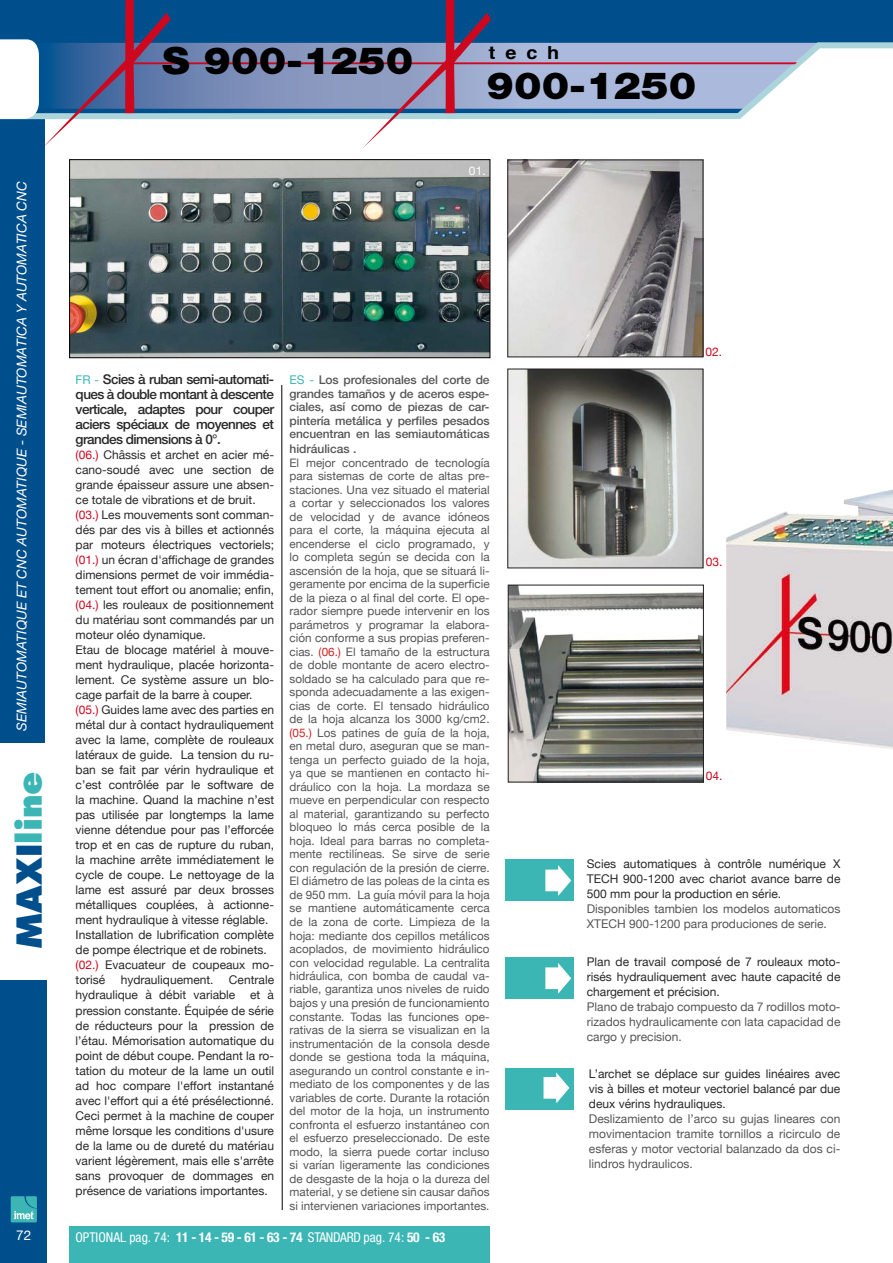
<style>
.page{position:relative;width:893px;height:1263px;background:#fff}
.page>*{position:absolute;margin:0;border:0;box-sizing:border-box;transform-origin:0 0}
.t1{font:900 37.5px "Helvetica Neue";color:#000;scale:1.1 1}
.t2{font:800 33.45px "Futura";color:#004f8d}
.t3{font:700 18px "Helvetica";color:#000;scale:1.1 1}
.t4{font:500 13.5px/15px "Helvetica Neue";letter-spacing:-.04em;color:#282829;text-align:justify}
.t5{font:italic 13.5px "Helvetica Neue";color:#fff}
.t6{font:condensed 13.5px "Helvetica Neue";color:#fff}
.t7{font:13.5px "Helvetica Neue";color:#fff}
.t8{font:12px/15px "Helvetica Neue";color:#282829;text-align:justify}
.t9{font:12px/15px "Helvetica Neue";color:#565658;text-align:justify}
.t10{font:500 12px/13.5px "Helvetica Neue";letter-spacing:-.01em;color:#565658;text-align:justify}
.t11{font:12px "Helvetica Neue";color:#cd071e}
.t12{font:12px "Helvetica Neue";color:#fff}
.t13{font:11.7px/13.5px "Helvetica Neue";color:#565658;text-align:justify}
.s1{color:#3bb6b5}
.s2{font-weight:400;font-size:12px;color:#3bb6b5}
.s3{color:#cd071e}
.s4{font-weight:400;color:#3bb6b5}
.s5{color:#cf2523}
.s6{font-weight:700}
</style>
<div class="page">
<div style="left:0;top:110px;width:45px;height:632px;background:#004f8d"></div>
<div style="left:0;top:980px;width:47px;height:283px;background:#004f8d"></div>
<div style="left:797px;top:0;width:96px;height:39px;background:#004f8d"></div>
<svg style="left:11px;top:1196px;width:26px;height:26px"></svg>
<img style="left:509px;top:161px;width:192px;height:194px">
<div style="left:507px;top:159px;width:196px;height:198px;border:1px solid #231f20"></div>
<img style="left:509px;top:371px;width:192px;height:195px">
<div style="left:507px;top:369px;width:196px;height:199px;border:1px solid #231f20"></div>
<img style="left:510px;top:587px;width:192px;height:193px">
<div style="left:508px;top:585px;width:196px;height:197px;border:1px solid #231f20"></div>
<img style="left:71px;top:161px;width:417px;height:195px">
<div style="left:69px;top:159px;width:421px;height:199px;border:1px solid #000"></div>
<div style="left:70px;top:1226px;width:420px;height:37px;background:#3bb6b5"></div>
<hr style="left:282px;top:385px;width:1px;height:825px;background:#000">
<div style="left:506px;top:957px;width:68px;height:42px;background:#3bb6b5"></div>
<div style="left:506px;top:860px;width:68px;height:41px;background:#3bb6b5"></div>
<div style="left:505px;top:1068px;width:68px;height:42px;background:#3bb6b5"></div>
<svg style="left:545px;top:963px;width:27px;height:31px"></svg>
<svg style="left:545px;top:865px;width:26px;height:31px"></svg>
<svg style="left:543px;top:1072px;width:26px;height:31px"></svg>
<img style="left:726px;top:489px;width:167px;height:260px">
<svg style="left:797px;top:39px;width:96px;height:30px"></svg>
<svg style="left:0;top:0;width:797px;height:148px"></svg>
<p class="t5" style="left:14px;top:731px;width:551px;rotate:-90deg">SEMIAUTOMATIQUE ET CNC AUTOMATIQUE - SEMIAUTOMATICA Y AUTOMATICA CNC</p>
<h2 class="t2" style="left:8px;top:949px;width:179px;rotate:-90deg">MAXI<span class="s1">line</span></h2>
<p class="t7" style="left:16px;top:1225px;width:17px">72</p>
<h1 class="t1" style="left:162px;top:38px;width:230px">S 900-1250</h1>
<h3 class="t3" style="left:489px;top:39px;width:66px">tech</h3>
<h1 class="t1" style="left:487px;top:64px;width:192px">900-1250</h1>
<p class="t12" style="left:469px;top:162px;width:18px">01.</p>
<p class="t11" style="left:705px;top:343px;width:18px">02.</p>
<p class="t4" style="left:76px;top:372px;width:200px"><span class="s2">FR -</span> Scies à ruban semi-automati&shy;ques à double montant à descente verticale, adaptes pour couper aciers spéciaux de moyennes et grandes dimensions à 0°.</p>
<p class="t8" style="left:76px;top:448px;width:200px;text-align:left"><span class="s3">(06.)</span> Châssis et archet en acier mé&shy;cano-soudé avec une section de grande épaisseur assure une absen&shy;ce totale de vibrations et de bruit. <span class="s3">(03.)</span> Les mouvements sont comman&shy;dés par des vis à billes et actionnés par moteurs électriques vectoriels; <span class="s3">(01.)</span> un écran d'affichage de grandes dimensions permet de voir immédia&shy;tement tout effort ou anomalie; enfin, <span class="s3">(04.)</span> les rouleaux de positionnement du matériau sont commandés par un moteur oléo dynamique.<br>Etau de blocage matériel à mouve&shy;ment hydraulique, placée horizonta&shy;lement. Ce système assure un blo&shy;cage parfait de la barre à couper. <span class="s3">(05.)</span> Guides lame avec des parties en métal dur à contact hydrauliquement avec la lame, complète de rouleaux latéraux de guide. La tension du ru&shy;ban se fait par vérin hydraulique et c’est contrôlée par le software de la machine. Quand la machine n’est pas utilisée par longtemps la lame vienne détendue pour pas l’efforcée trop et en cas de rupture du ruban, la machine arrête immédiatement le cycle de coupe. Le nettoyage de la lame est assuré par deux brosses métalliques couplées, à actionne&shy;ment hydraulique à vitesse réglable.<br>Installation de lubrification complète de pompe électrique et de robinets. <span class="s3">(02.)</span> Evacuateur de coupeaux mo&shy;torisé</p>
<p class="t8" style="left:76px;top:973px;width:200px;text-indent:153px">Centrale hydraulique à débit variable et à pression constante. Équipée de série de réducteurs pour la pression de l’étau. Mémorisation automatique du point de début coupe. Pendant la ro&shy;tation du moteur de la lame un outil ad hoc compare l'effort instantané avec l'effort qui a été présélectionné.<br>Ceci permet à la machine de couper même lorsque les conditions d'usure de la lame ou de dureté du matériau varient légèrement, mais elle s'arrête sans provoquer de dommages en présence de variations importantes.</p>
<p class="t8" style="left:121px;top:973px;width:94px">hydrauliquement.</p>
<p class="t10" style="left:289px;top:373px;width:202px"><span class="s4">ES -</span> Los profesionales del corte de grandes tamaños y de aceros espe&shy;ciales, así como de piezas de car&shy;pintería metálica y perfiles pesados encuentran en las semiautomáticas</p>
<p class="t10" style="left:289px;top:442px;width:68px">hidráulicas .</p>
<p class="t13" style="left:289px;top:457px;width:202px">El mejor concentrado de tecnología para sistemas de corte de altas pre&shy;staciones. Una vez situado el material a cortar y seleccionados los valores de velocidad y de avance idóneos para el corte, la máquina ejecuta al encenderse el ciclo programado, y lo completa según se decida con la ascensión de la hoja, que se situará li&shy;geramente por encima de la superficie de la pieza o al final del corte. El ope&shy;rador siempre puede intervenir en los parámetros y programar la elabora&shy;ción conforme a sus propias preferen&shy;cias. <span class="s5">(06.)</span> El tamaño de la estructura de doble montante de acero electro&shy;soldado se ha calculado para que re&shy;sponda adecuadamente a las exigen&shy;cias de corte. El tensado hidráulico de la hoja alcanza los 3000 kg/cm2. <span class="s5">(05.)</span> Los patines de guía de la hoja, en metal duro, aseguran que se man&shy;tenga un perfecto guiado de la hoja, ya que se mantienen en contacto hi&shy;dráulico con la hoja. La mordaza se mueve en perpendicular con respecto al material, garantizando su perfecto bloqueo lo más cerca posible de la hoja. Ideal para barras no completa&shy;mente rectilíneas. Se sirve de serie con regulación de la presión de cierre.<br>El diámetro de las poleas de la cinta es de 950 mm. La guía móvil para la hoja se mantiene automáticamente cerca de la zona de corte. Limpieza de la hoja: mediante dos cepillos metálicos acoplados, de movimiento hidráulico con velocidad regulable. La centralita hidráulica, con bomba de caudal va&shy;riable, garantiza unos niveles de ruido bajos y una presión de funcionamiento constante. Todas las funciones ope&shy;rativas de la sierra se visualizan en la instrumentación de la consola desde donde se gestiona toda la máquina, asegurando un control constante e in&shy;mediato de los componentes y de las variables de corte. Durante la rotación del motor de la hoja, un instrumento confronta el esfuerzo instantáneo con el esfuerzo preseleccionado. De este modo, la sierra puede cortar incluso si varían ligeramente las condiciones de desgaste de la hoja o la dureza del material, y se detiene sin causar daños si intervienen variaciones importantes.</p>
<p class="t6" style="left:75px;top:1230px;width:371px">OPTIONAL pag. 74: <span class="s6">11 - 14 - 59 - 61 - 63 - 74</span> STANDARD pag. 74: <span class="s6">50 - 63</span></p>
<p class="t11" style="left:706px;top:553px;width:18px">03.</p>
<p class="t11" style="left:706px;top:766px;width:18px">04.</p>
<p class="t8" style="left:587px;top:857px;width:255px">Scies automatiques à contrôle numérique X TECH 900-1200 avec chariot avance barre de 500 mm pour la production en série.</p>
<p class="t9" style="left:587px;top:902px;width:255px">Disponibles tambien los modelos automaticos<br>XTECH 900-1200 para produciones de serie.</p>
<p class="t8" style="left:587px;top:954px;width:255px">Plan de travail composé de 7 rouleaux moto&shy;risés hydrauliquement avec haute capacité de chargement et précision.</p>
<p class="t9" style="left:587px;top:999px;width:255px">Plano de trabajo compuesto da 7 rodillos moto&shy;rizados hydraulicamente con lata capacidad de cargo y precision.</p>
<p class="t8" style="left:589px;top:1067px;width:253px">L’archet se déplace sur guides linéaires avec vis à billes et moteur vectoriel balancé par due deux vérins hydrauliques.</p>
<p class="t9" style="left:589px;top:1112px;width:253px">Deslizamiento de l’arco su gujas lineares con movimentacion tramite tornillos a ricirculo de esferas y motor vectorial balanzado da dos ci&shy;lindros hydraulicos.</p>
</div>
